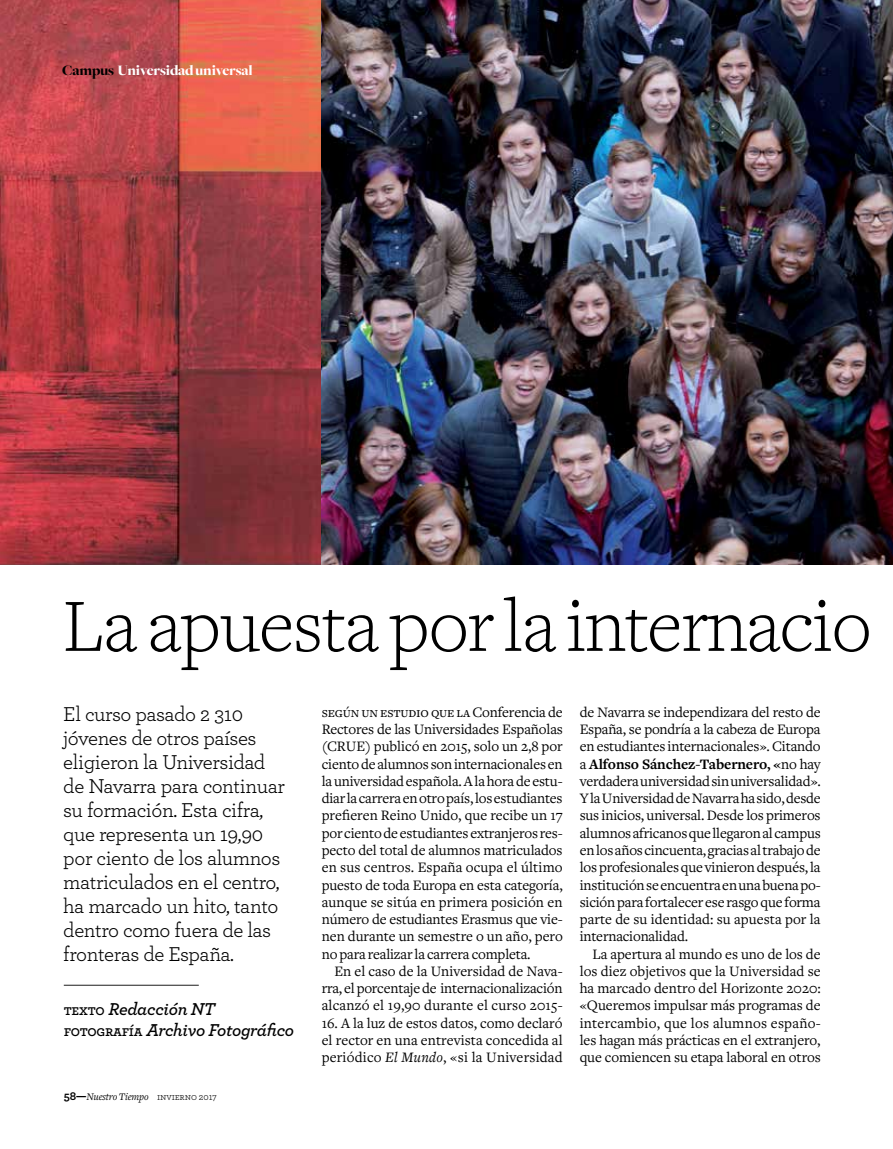
<style>
.page{position:relative;width:893px;height:1149px;background:#fff}
.page>*{position:absolute;margin:0;border:0;box-sizing:border-box;transform-origin:0 0}
.t1{font:300 78px "Freight Text";letter-spacing:-.015em;color:#000}
.t2{font:21px/24px "Archer";letter-spacing:-.02em;color:#000}
.t3{font:italic 600 18px/21px "Archer";letter-spacing:-.02em;color:#000}
.t4{font:15px/17.2px "Freight Text";letter-spacing:-.005em;color:#000;text-align:justify}
.t5{font:15px "Freight Text Book SC";letter-spacing:-.01em;color:#000}
.t6{font:900 15px "Freight Big";letter-spacing:-.01em;color:#fff}
.t7{font:italic 10.5px "Freight Text";letter-spacing:-.01em;color:#000}
.s1{color:#000}
.s2{font-family:"Freight Text"}
.s3{font-style:italic}
.s4{font-weight:700}
.s5{font-family:"Archer Semibold SC";font-weight:400;font-style:normal;font-size:15px}
.s6{font-family:"Archer";font-weight:700;font-style:normal;font-size:12px}
.s7{font-family:"Archer Book SC";font-style:normal;font-size:9.75px}
.s8{font-family:"Archer";font-style:normal;font-size:9.75px}
</style>
<div class="page">
<img style="left:0;top:0;width:893px;height:564px">
<hr style="left:64px;top:984px;width:135px;height:1px;background:#000">
<p class="t6" style="left:62px;top:62px;width:192px"><span class="s1">Campus</span> Universidad universal</p>
<h1 class="t1" style="left:62px;top:581px;width:811px">La apuesta por la internacio</h1>
<p class="t5" style="left:322px;top:703px;width:242px">según un estudio que la <span class="s2">Conferencia de</span></p>
<p class="t4" style="left:322px;top:720px;width:243px">Rectores de las Universidades Españolas (CRUE) publicó en 2015, solo un 2,8 por ciento de alumnos son internacionales en la universidad española. A la hora de estu&shy;diar la carrera en otro país, los estudiantes prefieren Reino Unido, que recibe un 17 por ciento de estudiantes extranjeros res&shy;pecto del total de alumnos matriculados en sus centros. España ocupa el último puesto de toda Europa en esta categoría, aunque se sitúa en primera posición en número de estudiantes Erasmus que vie&shy;nen durante un semestre o un año, pero no para realizar la carrera completa.</p>
<p class="t4" style="left:322px;top:962px;width:242px;text-indent:13px">En el caso de la Universidad de Nava&shy;rra, el porcentaje de internacionalización alcanzó el 19,90 durante el curso 2015-</p>
<p class="t4" style="left:322px;top:1014px;width:242px">16. A la luz de estos datos, como declaró el rector en una entrevista concedida al periódico <span class="s3">El Mundo</span>, «si la Universidad</p>
<p class="t2" style="left:63px;top:700px;width:223px">El curso pasado 2 310 jóvenes de otros países eligieron la Universidad de Navarra para continuar su formación. Esta cifra, que representa un 19,90 por ciento de los alumnos matriculados en el centro, ha marcado un hito, tanto dentro como fuera de las fronteras de España.</p>
<p class="t4" style="left:580px;top:703px;width:243px">de Navarra se independizara del resto de España, se pondría a la cabeza de Europa en estudiantes internacionales». Citando a <span class="s4">Alfonso Sánchez-Tabernero, «</span>no hay verdadera universidad sin universalidad».<br>Y la Universidad de Navarra ha sido, desde sus inicios, universal. Desde los primeros alumnos africanos que llegaron al campus en los años cincuenta, gracias al trabajo de los profesionales que vinieron después, la institución se encuentra en una buena po&shy;sición para fortalecer ese rasgo que forma parte de su identidad: su apuesta por la internacionalidad.</p>
<p class="t4" style="left:580px;top:945px;width:243px;text-indent:13px">La apertura al mundo es uno de los de los diez objetivos que la Universidad se ha marcado dentro del Horizonte 2020: «Queremos impulsar más programas de intercambio, que los alumnos españo&shy;les hagan más prácticas en el extranjero, que comiencen su etapa laboral en otros</p>
<p class="t3" style="left:64px;top:997px;width:232px"><span class="s5">texto</span> Redacción NT <span class="s5">fotografía</span> Archivo Fotográfico</p>
<p class="t7" style="left:64px;top:1090px;width:154px"><span class="s6">58—</span>Nuestro Tiempo <span class="s7">invierno</span> <span class="s8">2017</span></p>
</div>
